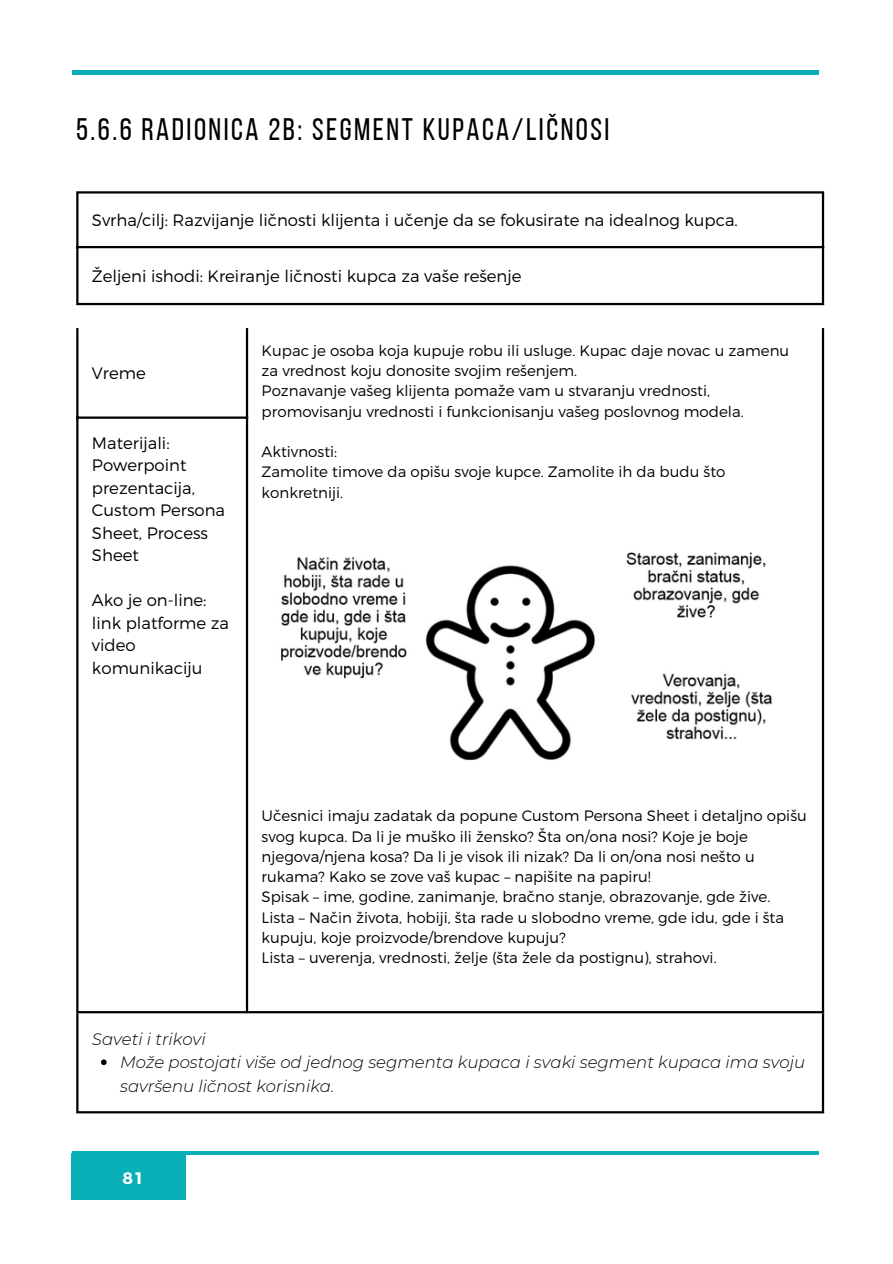
<style>
.page{position:relative;width:893px;height:1264px;background:#fff}
.page>*{position:absolute;margin:0;border:0;box-sizing:border-box;transform-origin:0 0}
.t1{font:31.05px "Bebas Neue";letter-spacing:.08em;color:#000}
.t2{font:300 16.5px/22.5px "Montserrat";color:#000}
.t3{font:italic 300 16.5px/23.5px "Montserrat";color:#000}
.t4{font:700 16.5px "Montserrat";color:#fff}
.t5{font:300 15px/20.2px "Montserrat";color:#000}
</style>
<div class="page">
<hr style="left:76px;top:193px;width:2px;height:110px;background:#000">
<hr style="left:821px;top:193px;width:3px;height:110px;background:#000">
<hr style="left:76px;top:191px;width:748px;height:2px;background:#000">
<hr style="left:76px;top:246px;width:748px;height:2px;background:#000">
<hr style="left:76px;top:303px;width:748px;height:2px;background:#000">
<hr style="left:76px;top:328px;width:2px;height:683px;background:#000">
<hr style="left:246px;top:328px;width:2px;height:683px;background:#000">
<hr style="left:76px;top:416px;width:172px;height:3px;background:#000">
<hr style="left:76px;top:1011px;width:172px;height:2px;background:#000">
<hr style="left:821px;top:328px;width:3px;height:683px;background:#000">
<hr style="left:248px;top:1011px;width:576px;height:2px;background:#000">
<div style="left:71px;top:1153px;width:115px;height:46px;background:#08afb6"></div>
<hr style="left:72px;top:1151px;width:747px;height:3px;background:#08afb6">
<hr style="left:72px;top:71px;width:747px;height:3px;background:#08afb6">
<svg style="left:101px;top:1059px;width:6px;height:6px"></svg>
<hr style="left:76px;top:1013px;width:2px;height:98px;background:#000">
<hr style="left:821px;top:1013px;width:3px;height:98px;background:#000">
<hr style="left:76px;top:1111px;width:748px;height:2px;background:#000">
<img style="left:281px;top:552px;width:491px;height:209px">
<h1 class="t1" style="left:76px;top:117px;width:535px">5.6.6 RADIONICA 2B: SEGMENT KUPACA/LIČNOSI</h1>
<p class="t2" style="left:92px;top:208px;width:647px">Svrha/cilj: Razvijanje ličnosti klijenta i učenje da se fokusirate na idealnog kupca.</p>
<p class="t2" style="left:92px;top:264px;width:431px">Željeni ishodi: Kreiranje ličnosti kupca za vaše rešenje</p>
<p class="t2" style="left:92px;top:361px;width:55px">Vreme</p>
<p class="t2" style="left:92px;top:430px;width:135px">Materijali:<br>Powerpoint prezentacija,<br>Custom Persona<br>Sheet, Process<br>Sheet</p>
<p class="t2" style="left:92px;top:588px;width:138px">Ako je on-line: link platforme za video komunikaciju</p>
<p class="t5" style="left:261px;top:339px;width:529px">Kupac je osoba koja kupuje robu ili usluge. Kupac daje novac u zamenu za vrednost koju donosite svojim rešenjem.<br>Poznavanje vašeg klijenta pomaže vam u stvaranju vrednosti, promovisanju vrednosti i funkcionisanju vašeg poslovnog modela.</p>
<p class="t5" style="left:261px;top:441px;width:465px">Aktivnosti:<br>Zamolite timove da opišu svoje kupce. Zamolite ih da budu što konkretniji.</p>
<p class="t3" style="left:92px;top:1027px;width:115px">Saveti i trikovi</p>
<p class="t5" style="left:261px;top:805px;width:546px">Učesnici imaju zadatak da popune Custom Persona Sheet i detaljno opišu svog kupca. Da li je muško ili žensko? Šta on/ona nosi? Koje je boje njegova/njena kosa? Da li je visok ili nizak? Da li on/ona nosi nešto u rukama? Kako se zove vaš kupac – napišite na papiru!<br>Spisak – ime, godine, zanimanje, bračno stanje, obrazovanje, gde žive.<br>Lista – Način života, hobiji, šta rade u slobodno vreme, gde idu, gde i šta kupuju, koje proizvode/brendove kupuju?<br>Lista – uverenja, vrednosti, želje (šta žele da postignu), strahovi.</p>
<p class="t3" style="left:120px;top:1050px;width:686px">Može postojati više od jednog segmenta kupaca i svaki segment kupaca ima svoju savršenu ličnost korisnika.</p>
<p class="t4" style="left:122px;top:1167px;width:21px">81</p>
</div>
